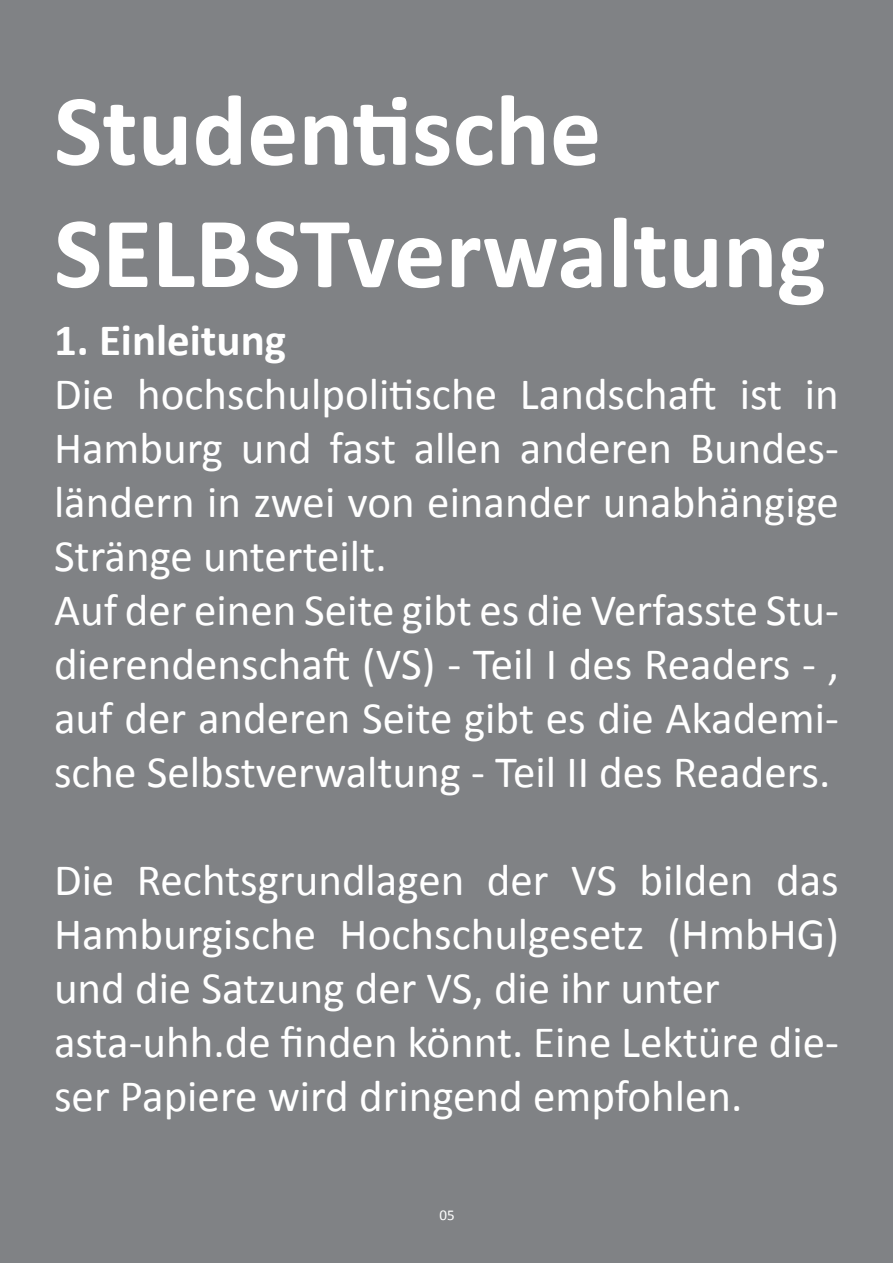
<style>
.page{position:relative;width:893px;height:1263px;background:#808285}
.page>*{position:absolute;margin:0;border:0;box-sizing:border-box;transform-origin:0 0}
.t1{font:700 102px/122.4px "Calibri";color:#fff}
.t2{font:45px/54px "Calibri";color:#fff}
.t3{font:700 45px "Calibri";color:#fff}
.t4{font:15px "Calibri";color:#fff}
</style>
<div class="page">
<h1 class="t1" style="left:54px;top:65px;width:774px">Studentische<br>SELBSTverwaltung</h1>
<p class="t3" style="left:54px;top:312px;width:234px">1. Einleitung</p>
<p class="t2" style="left:54px;top:365px;width:786px">Die hochschulpolitische Landschaft ist in Hamburg und fast allen anderen Bundes&shy;ländern in zwei von einander unabhängige Stränge unterteilt.<br>Auf der einen Seite gibt es die Verfasste Stu&shy;dierendenschaft (VS) - Teil I des Readers - , auf der anderen Seite gibt es die Akademi&shy;sche Selbstverwaltung - Teil II des Readers.</p>
<p class="t2" style="left:54px;top:851px;width:786px">Die Rechtsgrundlagen der VS bilden das Hamburgische Hochschulgesetz (HmbHG) und die Satzung der VS, die ihr unter asta-uhh.de finden könnt. Eine Lektüre die&shy;ser Papiere wird dringend empfohlen.</p>
<p class="t4" style="left:439px;top:1206px;width:17px">05</p>
</div>
